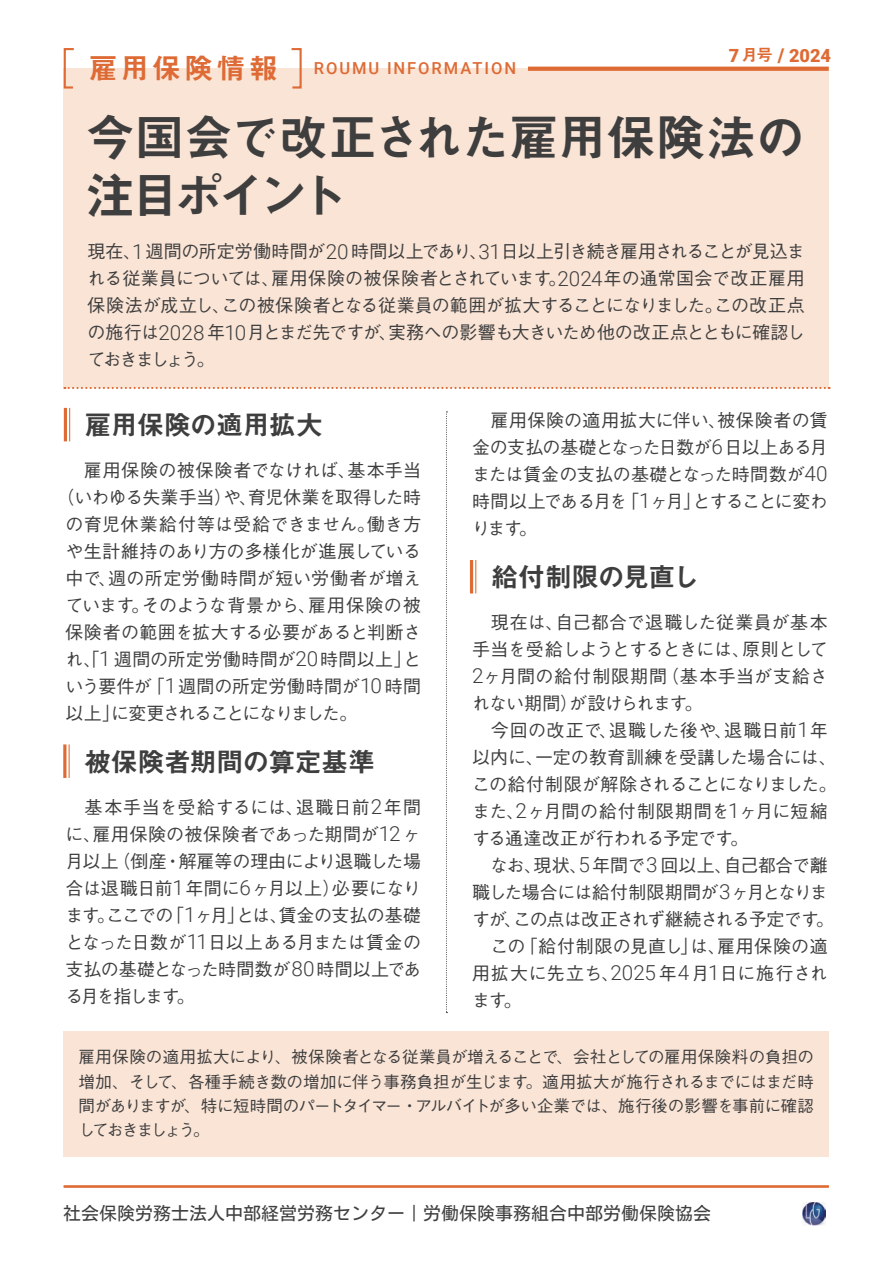
<style>
.page{position:relative;width:893px;height:1263px;background:#fff}
.page>*{position:absolute;margin:0;border:0;box-sizing:border-box;transform-origin:0 0}
.t1{font:49.5px/58.5px "Midashi Go Pr 6 N MB31 90 msp RKSJ H";letter-spacing:-.03em;color:#3e3e3f}
.t2{font:27px "Midashi Go Pr 6 N MB31 90 msp RKSJ H";letter-spacing:-.025em;color:#3e3e3f}
.t3{font:900 18.15px "Roboto";color:#de6b35}
.t4{font:18px/27px "Gothic BBB Pr 6 N Medium 90 msp RKSJ H";letter-spacing:-.015em;color:#3e3e3f;text-align:justify}
.t5{font:18px "Gothic BBB Pr 6 N Medium 90 msp RKSJ H";letter-spacing:.01em;color:#3e3e3f}
.t6{font:18px "Motoya L Cedar W3 90 ms RKSJ H";color:#3f3f40}
.t7{font:18px "Gothic BBB Pr 6 N Medium 90 msp RKSJ H";letter-spacing:-.045em;color:#3e3e3f}
.t8{font:18px "Gothic BBB Pr 6 N Medium 90 msp RKSJ H";letter-spacing:.015em;color:#3e3e3f}
.t9{font:18px "Gothic BBB Pr 6 N Medium 90 msp RKSJ H";letter-spacing:.005em;color:#3e3e3f}
.t10{font:18px "Gothic BBB Pr 6 N Medium 90 msp RKSJ H";letter-spacing:.025em;color:#3e3e3f}
.t11{font:18px "Gothic BBB Pr 6 N Medium 90 msp RKSJ H";letter-spacing:.02em;color:#3e3e3f}
.t12{font:18px "Gothic BBB Pr 6 N Medium 90 msp RKSJ H";letter-spacing:-.105em;color:#3e3e3f}
.t13{font:16.5px/24.5px "Gothic BBB Pr 6 N Medium 90 msp RKSJ H";letter-spacing:-.05em;color:#3e3e3f;text-align:justify}
.t14{font:500 16.5px "Roboto";letter-spacing:.12em;color:#de6b35}
.s1{font-family:"Midashi Go Pr 6 N MB31 90 msp RKSJ H";font-weight:400;font-size:16.5px}
.s2{font-size:18.9px}
.s3{font-family:"Midashi Go Pr 6 N MB31 90 msp RKSJ H";font-weight:400;font-size:28.8px}
.s4{font-family:"Roboto";font-weight:300;font-size:20.7px}
</style>
<div class="page">
<img style="left:802px;top:1202px;width:23px;height:23px">
<div style="left:64px;top:69px;width:765px;height:319px;background:#fae4d5"></div>
<svg style="left:64px;top:387px;width:766px;height:2px"></svg>
<svg style="left:528px;top:67px;width:301px;height:4px"></svg>
<svg style="left:63px;top:48px;width:13px;height:42px"></svg>
<svg style="left:289px;top:48px;width:14px;height:41px"></svg>
<hr style="left:64px;top:1185px;width:765px;height:3px;background:#de6b35">
<hr style="left:69px;top:408px;width:1px;height:33px;background:#de6b35">
<hr style="left:64px;top:408px;width:3px;height:33px;background:#de6b35">
<hr style="left:475px;top:560px;width:1px;height:33px;background:#de6b35">
<hr style="left:470px;top:560px;width:3px;height:33px;background:#de6b35">
<hr style="left:69px;top:744px;width:1px;height:34px;background:#de6b35">
<hr style="left:63px;top:744px;width:3px;height:34px;background:#de6b35">
<svg style="left:446px;top:411px;width:1px;height:602px"></svg>
<div style="left:64px;top:1031px;width:765px;height:125px;background:#fae4d5"></div>
<p class="t3" style="left:729px;top:45px;width:104px">7<span class="s1">月号</span> <span class="s2">/</span> 2024</p>
<p class="t14" style="left:89px;top:59px;width:429px"><span class="s3">雇用保険情報　</span>ROUMU INFORMATION</p>
<h1 class="t1" style="left:86px;top:115px;width:721px">今国会で改正された雇用保険法の注目ポイント</h1>
<p class="t4" style="left:88px;top:240px;width:719px">現在、<span class="s4">1</span>週間の所定労働時間が<span class="s4">20</span> 時間以上であり、<span class="s4">31</span>日以上引き続き雇用されることが見込まれる従業員については、雇用保険の被保険者とされています。<span class="s4">2024</span>年の通常国会で改正雇用保険法が成立し、この被保険者となる従業員の範囲が拡大することになりました。この改正点の施行は<span class="s4">2028</span> 年<span class="s4">10</span>月とまだ先ですが、実務への影響も大きいため他の改正点とともに確認しておきましょう。</p>
<h2 class="t2" style="left:85px;top:414px;width:240px">雇用保険の適用拡大</h2>
<p class="t10" style="left:65px;top:463px;width:357px">　雇用保険の被保険者でなければ、基本手当</p>
<p class="t7" style="left:56px;top:490px;width:366px">（いわゆる失業手当）や、育児休業を取得した時</p>
<p class="t5" style="left:65px;top:517px;width:357px">の育児休業給付等は受給できません。働き方</p>
<p class="t5" style="left:65px;top:544px;width:357px">や生計維持のあり方の多様化が進展している</p>
<p class="t11" style="left:65px;top:571px;width:357px">中で、週の所定労働時間が短い労働者が増え</p>
<p class="t4" style="left:65px;top:594px;width:357px">ています。そのような背景から、雇用保険の被</p>
<p class="t4" style="left:65px;top:621px;width:357px">保険者の範囲を拡大する必要があると判断さ</p>
<p class="t8" style="left:65px;top:652px;width:357px">れ、「<span class="s4">1</span> 週間の所定労働時間が<span class="s4">20</span>時間以上」と</p>
<p class="t9" style="left:65px;top:679px;width:357px">いう要件が「<span class="s4">1</span>週間の所定労働時間が<span class="s4">10</span> 時間</p>
<p class="t12" style="left:65px;top:706px;width:293px">以上」に変更されることになりました。</p>
<h2 class="t2" style="left:85px;top:751px;width:292px">被保険者期間の算定基準</h2>
<p class="t4" style="left:65px;top:796px;width:357px">　基本手当を受給するには、退職日前<span class="s4">2</span>年間に、雇用保険の被保険者であった期間が<span class="s4">12</span>ヶ月以上（倒産・解雇等の理由により退職した場合は退職日前<span class="s4">1</span>年間に<span class="s4">6</span>ヶ月以上）必要になります。ここでの「<span class="s4">1</span>ヶ月」とは、賃金の支払の基礎となった日数が<span class="s4">11</span>日以上ある月または賃金の支払の基礎となった時間数が<span class="s4">80</span>時間以上である月を指します。</p>
<p class="t4" style="left:472px;top:409px;width:357px">　雇用保険の適用拡大に伴い、被保険者の賃金の支払の基礎となった日数が<span class="s4">6</span>日以上ある月または賃金の支払の基礎となった時間数が<span class="s4">40</span>時間以上である月を「<span class="s4">1</span>ヶ月」とすることに変わります。</p>
<h2 class="t2" style="left:491px;top:566px;width:210px">給付制限の見直し</h2>
<p class="t4" style="left:472px;top:611px;width:366px;text-align:left">　現在は、自己都合で退職した従業員が基本手当を受給しようとするときには、原則として<br><span class="s4">2</span>ヶ月間の給付制限期間（基本手当が支給されない期間）が設けられます。<br>　今回の改正で、退職した後や、退職日前<span class="s4">1</span>年以内に、一定の教育訓練を受講した場合には、この給付制限が解除されることになりました。また、<span class="s4">2</span>ヶ月間の給付制限期間を<span class="s4">1</span>ヶ月に短縮する通達改正が行われる予定です。<br>　なお、現状、<span class="s4">5</span>年間で<span class="s4">3</span> 回以上、自己都合で離職した場合には給付制限期間が<span class="s4">3</span>ヶ月となりますが、この点は改正されず継続される予定です。　この「給付制限の見直し」は、雇用保険の適用拡大に先立ち、<span class="s4">2025</span>年<span class="s4">4</span>月<span class="s4">1</span>日に施行されます。</p>
<p class="t13" style="left:79px;top:1047px;width:737px">雇用保険の適用拡大により、被保険者となる従業員が増えることで、会社としての雇用保険料の負担の増加、そして、各種手続き数の増加に伴う事務負担が生じます。適用拡大が施行されるまでにはまだ時間がありますが、特に短時間のパートタイマー・アルバイトが多い企業では、施行後の影響を事前に確認しておきましょう。</p>
<p class="t6" style="left:63px;top:1204px;width:649px">社会保険労務士法人中部経営労務センター｜労働保険事務組合中部労働保険協会</p>
</div>
